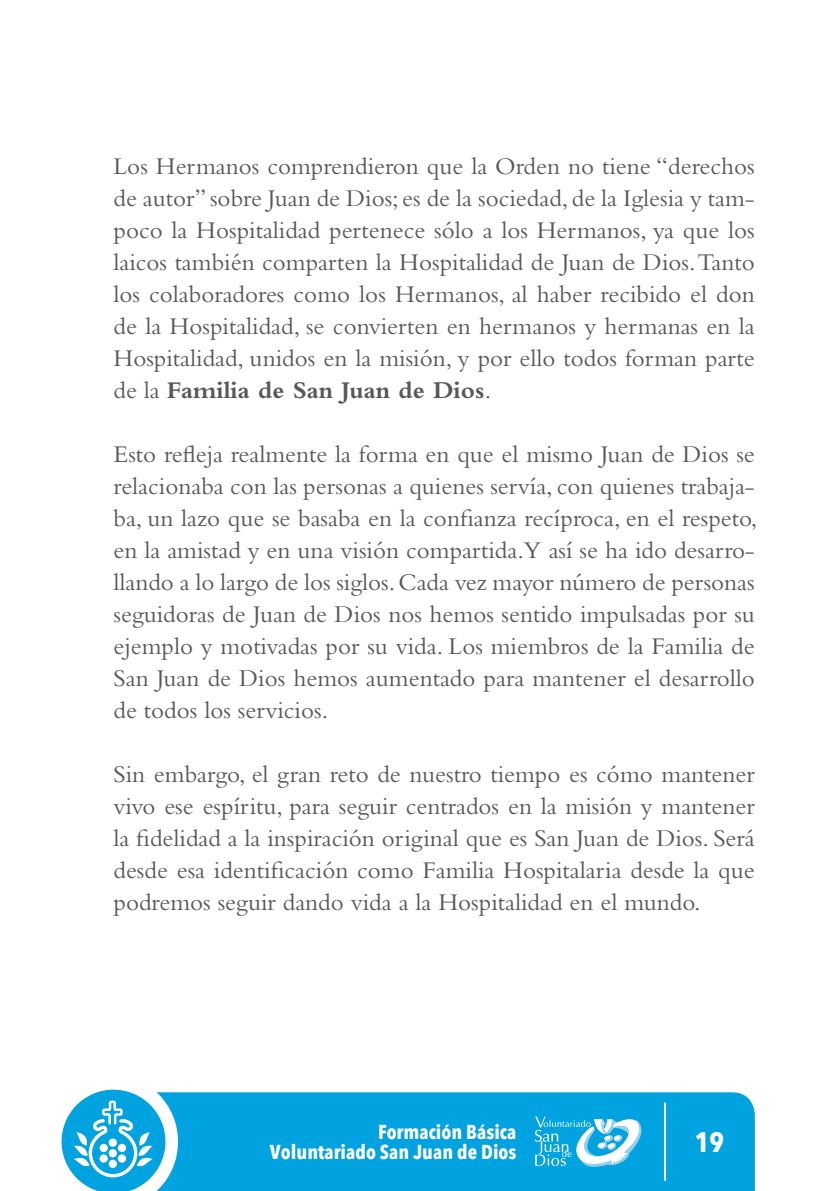
<style>
.page{position:relative;width:840px;height:1191px;background:#fff}
.page>*{position:absolute;margin:0;border:0;box-sizing:border-box;transform-origin:0 0}
.t1{font:700 condensed 27.8px "Avenir Next LT Pro";color:#fff}
.TEXTO{font:25px/32px "Bembo Std";color:#57585a;text-align:justify}
.t2{font:700 condensed 20px/20px "Avenir Next LT Pro";color:#fff;text-align:right}
.s1{font-weight:700}
</style>
<div class="page">
<div style="left:178px;top:1092px;width:576px;height:99px;background:#00a2df"></div>
<svg style="left:534px;top:1116px;width:107px;height:50px"></svg>
<hr style="left:663px;top:1102px;width:2px;height:78px;background:#fff">
<svg style="left:61px;top:1089px;width:117px;height:102px"></svg>
<p class="TEXTO" style="left:113px;top:149px;width:642px">Los Hermanos comprendieron que la Orden no tiene “derechos de autor” sobre Juan de Dios; es de la sociedad, de la Iglesia y tam&shy;poco la Hospitalidad pertenece sólo a los Hermanos, ya que los laicos también comparten la Hospitalidad de Juan de Dios. Tanto los colaboradores como los Hermanos, al haber recibido el don de la Hospitalidad, se convierten en hermanos y hermanas en la Hospitalidad, unidos en la misión, y por ello todos forman parte de la <span class="s1">Familia de San Juan de Dios</span>.</p>
<p class="TEXTO" style="left:113px;top:437px;width:645px">Esto refleja realmente la forma en que el mismo Juan de Dios se relacionaba con las personas a quienes servía, con quienes trabaja&shy;ba, un lazo que se basaba en la confianza recíproca, en el respeto, en la amistad y en una visión compartida.Y así se ha ido desarro&shy;llando a lo largo de los siglos. Cada vez mayor número de personas seguidoras de Juan de Dios nos hemos sentido impulsadas por su ejemplo y motivadas por su vida. Los miembros de la Familia de San Juan de Dios hemos aumentado para mantener el desarrollo de todos los servicios.</p>
<p class="TEXTO" style="left:113px;top:757px;width:642px">Sin embargo, el gran reto de nuestro tiempo es cómo mantener vivo ese espíritu, para seguir centrados en la misión y mantener la fidelidad a la inspiración original que es San Juan de Dios. Será desde esa identificación como Familia Hospitalaria desde la que podremos seguir dando vida a la Hospitalidad en el mundo.</p>
<p class="t2" style="left:270px;top:1122px;width:248px">Formación Básica<br>Voluntariado San Juan de Dios</p>
<p class="t1" style="left:694px;top:1125px;width:31px">19</p>
</div>
